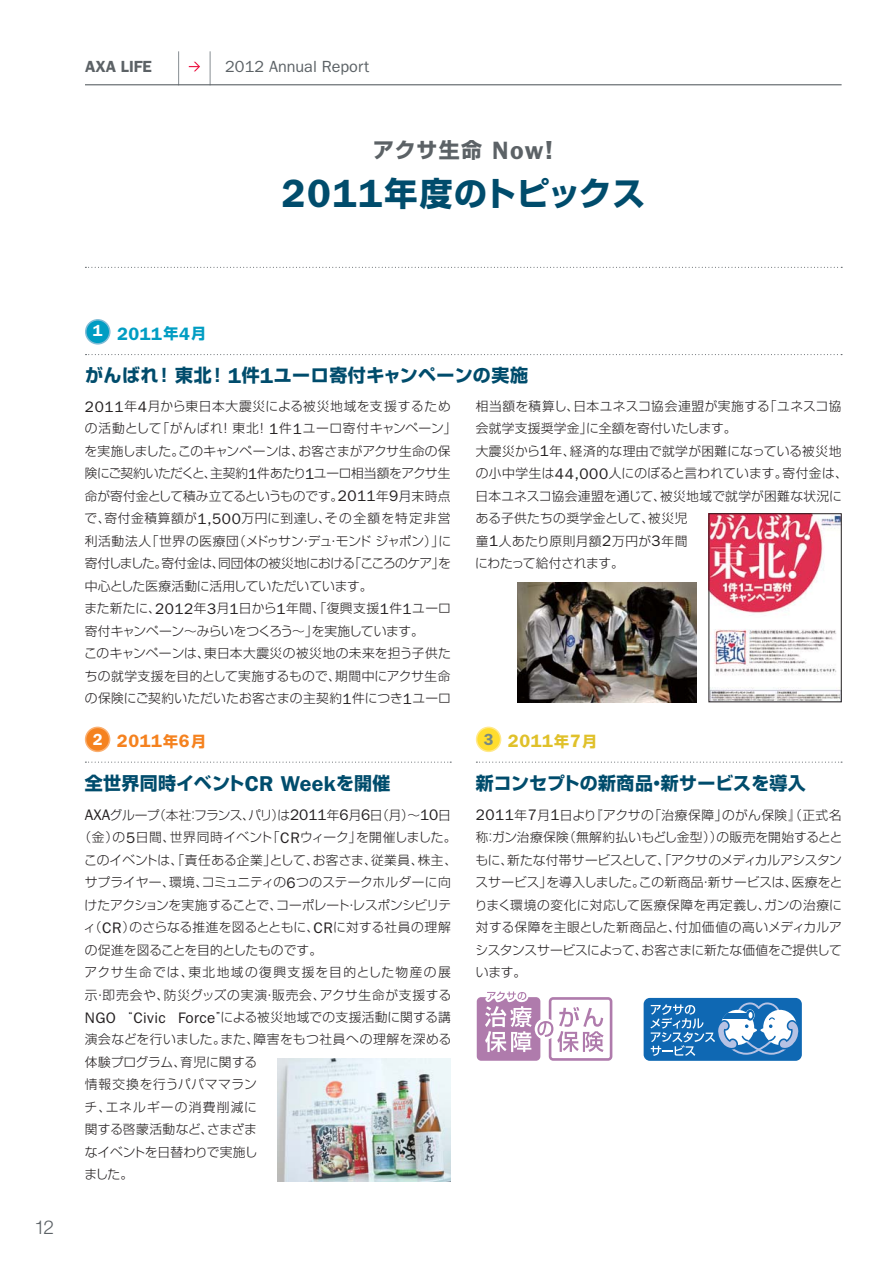
<style>
.page{position:relative;width:893px;height:1263px;background:#fff}
.page>*{position:absolute;margin:0;border:0;box-sizing:border-box;transform-origin:0 0}
.t1{font:33px "Shin Go Pr 5 Bold 90 msp RKSJ H";letter-spacing:.01em;color:#004c6c}
.t2{font:21px "Shin Go Pr 5 Bold 90 msp RKSJ H";letter-spacing:.045em;color:#5c6266}
.t3{font:300 19.05px "Helvetica Neue LT Std";color:#5c6266}
.t4{font:18px "Shin Go Pr 5 Bold 90 msp RKSJ H";letter-spacing:.02em;color:#004c6c}
.t5{font:600 18px "ITC Franklin Gothic Std";color:#f5821f}
.t6{font:600 18px "ITC Franklin Gothic Std";color:#e0c12a}
.t7{font:600 18px "ITC Franklin Gothic Std";color:#009dc3}
.t8{font:16.2px "ITC Franklin Gothic Std";color:#5c6266}
.t9{font:600 16.2px "ITC Franklin Gothic Std";color:#5c6266}
.t10{font:12.75px/22.5px "Shin Go Pr 5 Light 90 msp RKSJ H";letter-spacing:.01em;color:#231f20}
.t11{font:12.75px "Shin Go Pr 5 Light 90 msp RKSJ H";letter-spacing:-.05em;color:#231f20}
.t12{font:12.75px "Shin Go Pr 5 Light 90 msp RKSJ H";letter-spacing:-.03em;color:#231f20}
.t13{font:12.75px "Shin Go Pr 5 Light 90 msp RKSJ H";letter-spacing:.055em;color:#231f20}
.t14{font:12.75px "Shin Go Pr 5 Light 90 msp RKSJ H";letter-spacing:.11em;color:#231f20}
.t15{font:12.75px "Shin Go Pr 5 Light 90 msp RKSJ H";letter-spacing:-.015em;color:#231f20}
.t16{font:12.75px "Shin Go Pr 5 Light 90 msp RKSJ H";letter-spacing:.045em;color:#231f20}
.t17{font:12.75px "Shin Go Pr 5 Light 90 msp RKSJ H";letter-spacing:.095em;color:#231f20}
.s1{font-family:"ITC Franklin Gothic Std";font-weight:600;font-size:25.2px}
.s2{font-family:"ITC Franklin Gothic Std";font-weight:600;font-size:26.25px}
.s3{font-family:"ITC Franklin Gothic Std";font-weight:600;font-size:39.6px}
.s4{font-family:"Shin Go Pr 5 Bold 90 msp RKSJ H";font-weight:400;font-size:15px}
.s5{font-family:"ITC Franklin Gothic Std";font-weight:600;font-size:21.6px}
.s6{font-family:"ITC Franklin Gothic Std";font-size:15.3px}
.s7{font-size:16.2px;color:#fff}
.s8{font-size:16.2px;color:#778a83}
</style>
<div class="page">
<div style="left:641px;top:996px;width:163px;height:67px;border:5px solid #fff;border-radius:6px"></div>
<div style="left:644px;top:998px;width:158px;height:63px;background:#0f68b3;border-radius:6px"></div>
<svg style="left:650px;top:1002px;width:149px;height:54px"></svg>
<svg style="left:476px;top:991px;width:137px;height:70px"></svg>
<svg style="left:85px;top:762px;width:366px;height:1px"></svg>
<div style="left:86px;top:727px;width:24px;height:24px;background:#f5821f;border-radius:50%"></div>
<div style="left:85px;top:727px;width:25px;height:25px;border:1px solid #fab072;border-radius:50%"></div>
<svg style="left:476px;top:762px;width:366px;height:1px"></svg>
<div style="left:477px;top:727px;width:24px;height:24px;background:#ffdd2e;border-radius:50%"></div>
<div style="left:476px;top:727px;width:25px;height:25px;border:1px solid #ffe98d;border-radius:50%"></div>
<svg style="left:86px;top:354px;width:756px;height:1px"></svg>
<div style="left:86px;top:320px;width:24px;height:24px;background:#009dc3;border-radius:50%"></div>
<div style="left:85px;top:319px;width:25px;height:26px;border:1px solid #81bcd6;border-radius:50%"></div>
<img style="left:711px;top:516px;width:128px;height:184px">
<img style="left:278px;top:1059px;width:172px;height:123px">
<img style="left:517px;top:583px;width:180px;height:119px">
<hr style="left:210px;top:51px;width:1px;height:34px;background:#878e93">
<hr style="left:178px;top:51px;width:1px;height:34px;background:#878e93">
<hr style="left:85px;top:84px;width:756px;height:1px;background:#5c6266">
<svg style="left:85px;top:267px;width:757px;height:1px"></svg>
<svg style="left:189px;top:62px;width:11px;height:9px"></svg>
<p class="t9" style="left:85px;top:57px;width:69px">AXA LIFE</p>
<p class="t8" style="left:225px;top:60px;width:145px">2012 Annual Report</p>
<h2 class="t2" style="left:373px;top:142px;width:181px">アクサ生命 <span class="s1">Now</span><span class="s2">!</span></h2>
<h1 class="t1" style="left:281px;top:181px;width:366px"><span class="s3">2011</span>年度のトピックス</h1>
<h3 class="t3" style="left:34px;top:1216px;width:21px">12</h3>
<h3 class="t7" style="left:93px;top:323px;width:115px"><sup>1</sup> 2011<span class="s4">年</span>4<span class="s4">月</span></h3>
<h3 class="t4" style="left:85px;top:369px;width:444px">がんばれ！東北！ <span class="s5">1</span>件<span class="s5">1</span>ユーロ寄付キャンペーンの実施</h3>
<p class="t10" style="left:84px;top:397px;width:374px"><span class="s6">2011</span>年<span class="s6">4</span>月から東日本大震災による被災地域を支援するための活動として「がんばれ！東北！<span class="s6">1</span>件<span class="s6">1</span>ユーロ寄付キャンペーン」を実施しました。このキャンペーンは、お客さまがアクサ生命の保険にご契約いただくと、主契約<span class="s6">1</span>件あたり<span class="s6">1</span>ユーロ相当額をアクサ生命が寄付金として積み立てるというものです。<span class="s6">2011</span>年<span class="s6">9</span>月末時点で、寄付金積算額が<span class="s6">1,500</span>万円に到達し、その全額を特定非営利活動法人「世界の医療団（メドゥサン・デュ・モンドジャポン）」に寄付しました。寄付金は、同団体の被災地における「こころのケア」を中心とした医療活動に活用していただいています。<br>また新たに、<span class="s6">2012</span>年<span class="s6">3</span>月<span class="s6">1</span>日から<span class="s6">1</span>年間、「復興支援<span class="s6">1</span>件<span class="s6">1</span>ユーロ寄付キャンペーン～みらいをつくろう～」を実施しています。<br>このキャンペーンは、東日本大震災の被災地の未来を担う子供たちの就学支援を目的として実施するもので、期間中にアクサ生命の保険にご契約いただいたお客さまの主契約<span class="s6">1</span>件につき<span class="s6">1</span>ユーロ</p>
<p class="t10" style="left:475px;top:397px;width:374px">相当額を積算し、日本ユネスコ協会連盟が実施する「ユネスコ協会就学支援奨学金」に全額を寄付いたします。<br>大震災から<span class="s6">1</span>年、経済的な理由で就学が困難になっている被災地の小中学生は<span class="s6">44,000</span>人にのぼると言われています。寄付金は、日本ユネスコ協会連盟を通じて、被災地域で就学が困難な状況にある子供たちの奨学金として、被災児<br>童<span class="s6">1</span>人あたり原則月額<span class="s6">2</span>万円が<span class="s6">3</span>年間<br>にわたって給付されます。</p>
<h3 class="t5" style="left:93px;top:731px;width:115px"><span class="s7">2</span> 2011<span class="s4">年</span>6<span class="s4">月</span></h3>
<h3 class="t4" style="left:85px;top:776px;width:307px">全世界同時イベント<span class="s5">CR Week</span>を開催</h3>
<p class="t11" style="left:85px;top:810px;width:368px"><span class="s6">AXA</span>グループ（本社：フランス、パリ）は<span class="s6">2011</span>年<span class="s6">6</span>月<span class="s6">6</span>日（月）～<span class="s6">10</span>日</p>
<p class="t10" style="left:78px;top:828px;width:379px">（金）の<span class="s6">5</span>日間、世界同時イベント「<span class="s6">CR</span>ウィーク」を開催しました。</p>
<p class="t10" style="left:84px;top:850px;width:374px">このイベントは、「責任ある企業」として、お客さま、従業員、株主、</p>
<p class="t10" style="left:85px;top:873px;width:367px">サプライヤー、環境、コミュニティの<span class="s6">6</span>つのステークホルダーに向</p>
<p class="t12" style="left:85px;top:900px;width:368px">けたアクションを実施することで、コーポレート・レスポンシビリテ</p>
<p class="t10" style="left:83px;top:918px;width:369px">ィ（<span class="s6">CR</span>）のさらなる推進を図るとともに、<span class="s6">CR</span>に対する社員の理解</p>
<p class="t10" style="left:85px;top:940px;width:239px">の促進を図ることを目的としたものです。</p>
<p class="t14" style="left:84px;top:967px;width:368px">アクサ生命では、東北地域の復興支援を目的とした物産の展</p>
<p class="t13" style="left:85px;top:990px;width:368px">示・即売会や、防災グッズの実演・販売会、アクサ生命が支援する</p>
<p class="t10" style="left:85px;top:1008px;width:367px"><span class="s6">NGO</span> “<span class="s6">Civic Force</span>”による被災地域での支援活動に関する講</p>
<p class="t10" style="left:85px;top:1030px;width:368px">演会などを行いました。また、障害をもつ社員への理解を深める</p>
<p class="t10" style="left:85px;top:1053px;width:174px">体験プログラム、育児に関する</p>
<p class="t16" style="left:85px;top:1080px;width:174px">情報交換を行うパパママラン</p>
<p class="t17" style="left:85px;top:1102px;width:174px">チ、エネルギーの消費削減に</p>
<p class="t15" style="left:85px;top:1125px;width:174px">関する啓蒙活動など、さまざま</p>
<p class="t10" style="left:85px;top:1143px;width:174px">なイベントを日替わりで実施し</p>
<p class="t10" style="left:84px;top:1165px;width:50px">ました。</p>
<h3 class="t6" style="left:484px;top:731px;width:115px"><span class="s8">3</span> 2011<span class="s4">年</span>7<span class="s4">月</span></h3>
<h3 class="t4" style="left:476px;top:776px;width:331px">新コンセプトの新商品・新サービスを導入</h3>
<p class="t10" style="left:475px;top:805px;width:369px;text-align:justify"><span class="s6">2011</span>年<span class="s6">7</span>月<span class="s6">1</span>日より『アクサの「治療保障」のがん保険』（正式名称：ガン治療保険（無解約払いもどし金型））の販売を開始するとともに、新たな付帯サービスとして、「アクサのメディカルアシスタンスサービス」を導入しました。この新商品・新サービスは、医療をとりまく環境の変化に対応して医療保障を再定義し、ガンの治療に対する保障を主眼とした新商品と、付加価値の高いメディカルアシスタンスサービスによって、お客さまに新たな価値をご提供しています。</p>
</div>
